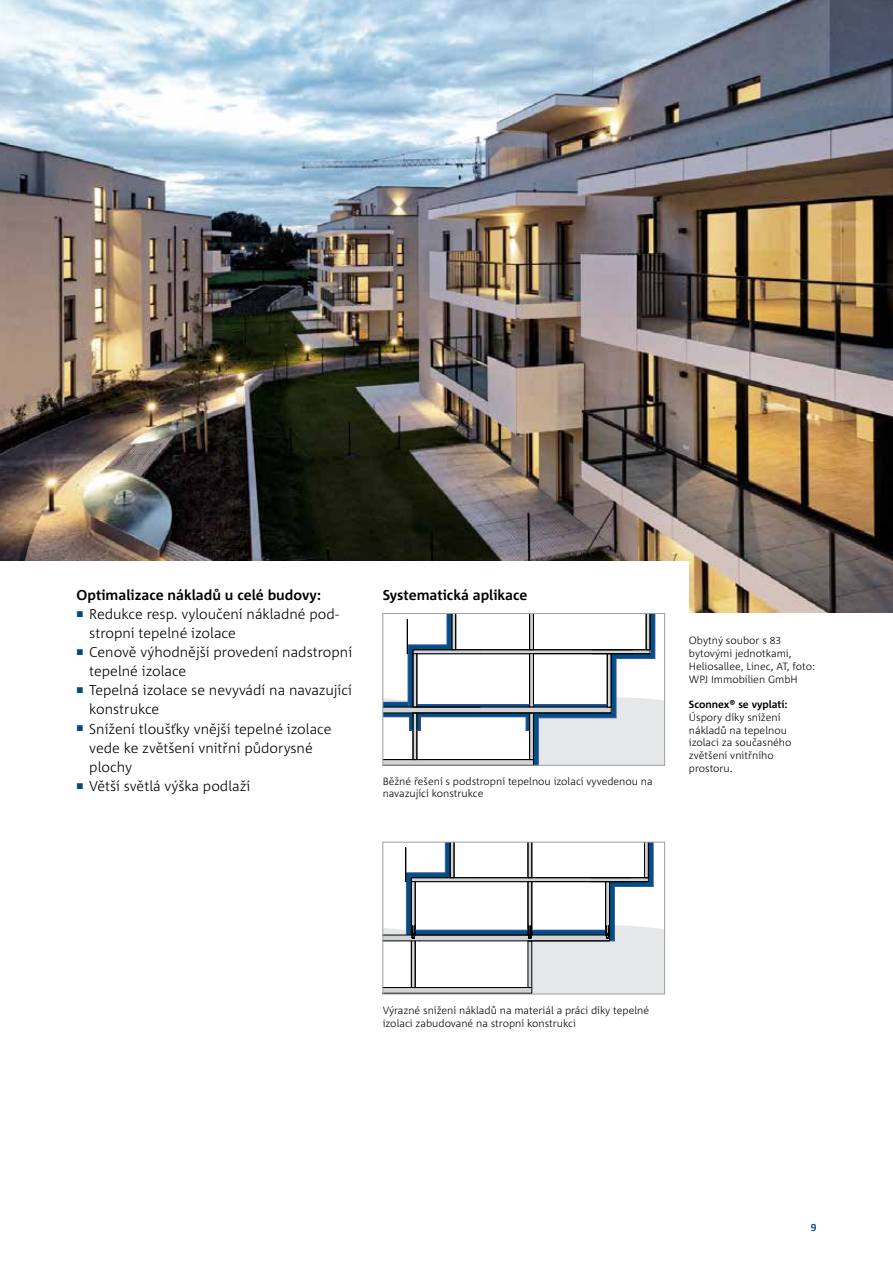
<style>
.page{position:relative;width:893px;height:1263px;background:#fff}
.page>*{position:absolute;margin:0;border:0;box-sizing:border-box;transform-origin:0 0}
.t1{font:300 14.25px/19.2px "Corpid Schoeck";color:#000}
.t2{font:700 14.25px "Corpid Schoeck";color:#000}
.t3{font:300 10.5px/12.8px "Corpid Schoeck";color:#000}
.t4{font:700 10.5px "Corpid Schoeck";color:#000}
.t5{font:700 10.5px "Corpid Schoeck";color:#004a80}
.s1{font-size:8.25px;color:#004a80}
</style>
<div class="page">
<img style="left:0;top:0;width:893px;height:612px">
<div style="left:0;top:561px;width:689px;height:197px;background:#fff"></div>
<svg style="left:383px;top:615px;width:282px;height:151px"></svg>
<hr style="left:538px;top:717px;width:78px;height:1px;background:#3b51a3">
<hr style="left:420px;top:716px;width:106px;height:1px;background:#3b51a3">
<div style="left:383px;top:613px;width:282px;height:152px;border:1px solid #9d9fa2"></div>
<svg style="left:385px;top:844px;width:278px;height:148px"></svg>
<div style="left:383px;top:842px;width:282px;height:152px;border:1px solid #9d9fa2"></div>
<h1 class="t2" style="left:77px;top:586px;width:246px">Optimalizace nákladů u celé budovy:</h1>
<h1 class="t1" style="left:89px;top:604px;width:251px;text-indent:-13px"><span class="s1">■</span> Redukce resp. vyloučení nákladné pod&shy;stropní tepelné izolace</h1>
<h1 class="t1" style="left:89px;top:642px;width:264px;text-indent:-13px"><span class="s1">■</span> Cenově výhodnější provedení nadstropní tepelné izolace</h1>
<h1 class="t1" style="left:89px;top:680px;width:264px;text-indent:-13px"><span class="s1">■</span> Tepelná izolace se nevyvádí na navazující konstrukce</h1>
<h1 class="t1" style="left:89px;top:719px;width:244px;text-indent:-13px"><span class="s1">■</span> Snížení tloušťky vnější tepelné izolace vede ke zvětšení vnitřní půdorysné plochy</h1>
<h1 class="t1" style="left:77px;top:776px;width:175px"><span class="s1">■</span> Větší světlá výška podlaží</h1>
<h1 class="t2" style="left:383px;top:586px;width:146px">Systematická aplikace</h1>
<p class="t3" style="left:383px;top:774px;width:272px">Běžné řešení s podstropní tepelnou izolací vyvedenou na navazující konstrukce</p>
<p class="t3" style="left:689px;top:634px;width:128px">Obytný soubor s 83 bytovými jednotkami,<br>Heliosallee, Linec, AT, foto:<br>WPJ Immobilien GmbH</p>
<p class="t4" style="left:689px;top:698px;width:100px">Sconnex® se vyplatí:</p>
<p class="t3" style="left:689px;top:711px;width:104px">Úspory díky snížení nákladů na tepelnou izolaci za současného zvětšení vnitřního prostoru.</p>
<p class="t3" style="left:383px;top:1004px;width:268px">Výrazné snížení nákladů na materiál a práci díky tepelné izolaci zabudované na stropní konstrukci</p>
<p class="t5" style="left:811px;top:1221px;width:7px">9</p>
</div>
